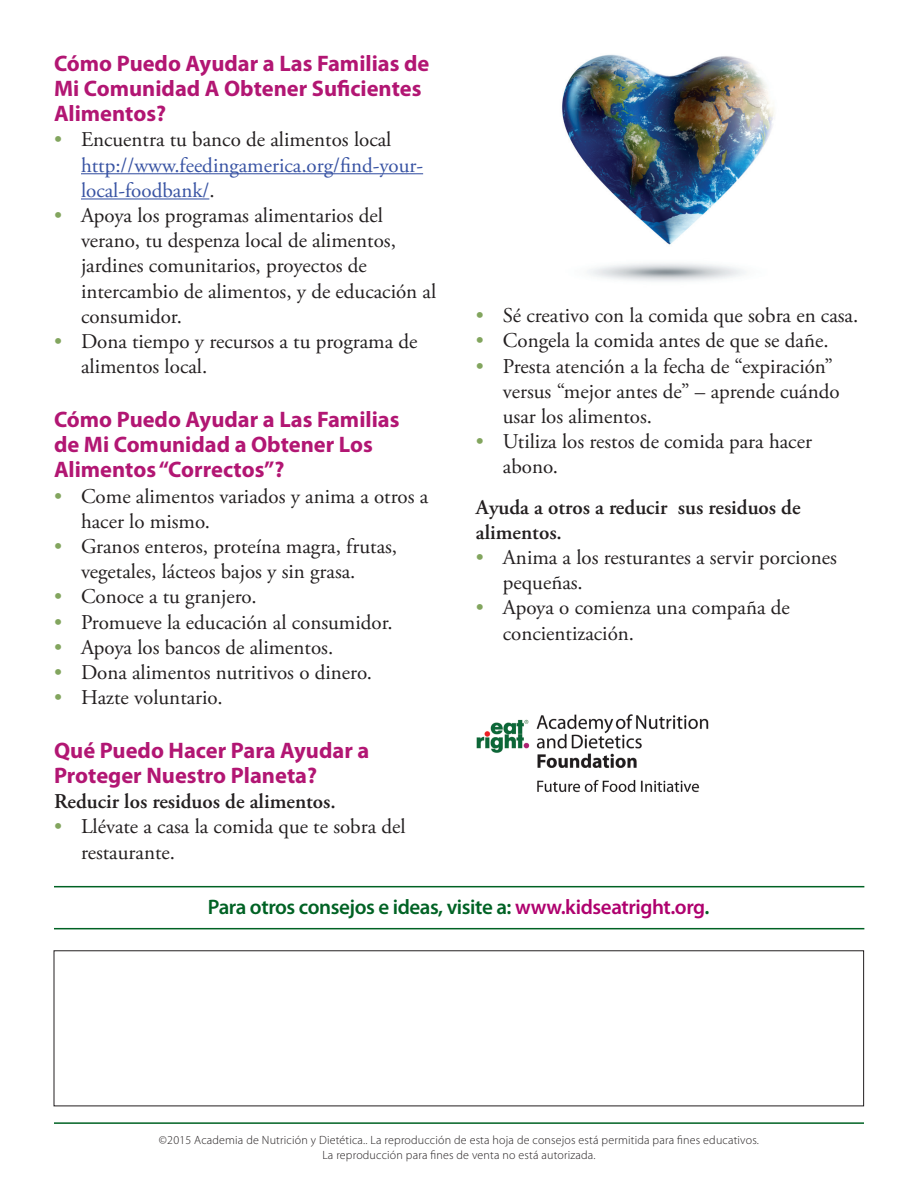
<style>
.page{position:relative;width:918px;height:1188px;background:#fff}
.page>*{position:absolute;margin:0;border:0;box-sizing:border-box;transform-origin:0 0}
.t1{font:700 22.5px/25.2px "Myriad Pro";color:#b21673}
.t2{font:21px/25.2px "Adobe Garamond Pro";color:#231f20}
.t3{font:21px/25.2px "Adobe Garamond Pro";color:#3853a3}
.t4{font:600 21px/25.2px "Adobe Garamond Pro";color:#231f20}
.t5{font:600 21px "Myriad Pro";letter-spacing:-.02em;color:#006224}
.t6{font:300 12px/14.4px "Myriad Pro";letter-spacing:.015em;color:#231f20;text-align:center}
.s1{color:#82a55e}
.s2{color:#231f20}
.s3{color:#af016e}
</style>
<div class="page">
<hr style="left:81px;top:173px;width:342px;height:1px;background:#3853a3">
<hr style="left:81px;top:198px;width:128px;height:1px;background:#3853a3">
<hr style="left:54px;top:1122px;width:810px;height:2px;background:#006224">
<hr style="left:54px;top:886px;width:810px;height:1px;background:#006224">
<hr style="left:54px;top:928px;width:810px;height:1px;background:#006224">
<img style="left:562px;top:54px;width:212px;height:228px">
<img style="left:476px;top:714px;width:233px;height:79px">
<p class="t1" style="left:54px;top:51px;width:377px">Cómo Puedo Ayudar a Las Familias de<br>Mi Comunidad A Obtener Suficientes<br>Alimentos?</p>
<p class="t3" style="left:81px;top:128px;width:344px;text-indent:-27px"><span class="s1">•</span> <span class="s2">Encuentra tu banco de alimentos local </span>http://www.feedingamerica.org/find-your&shy;local-foodbank/<span class="s2">.</span></p>
<p class="t2" style="left:81px;top:204px;width:357px;text-indent:-27px"><span class="s1">•</span> Apoya los programas alimentarios del verano, tu despenza local de alimentos, jardines comunitarios, proyectos de intercambio de alimentos, y de educación al consumidor.</p>
<p class="t2" style="left:81px;top:330px;width:338px;text-indent:-27px"><span class="s1">•</span> Dona tiempo y recursos a tu programa de alimentos local.</p>
<p class="t1" style="left:54px;top:407px;width:347px">Cómo Puedo Ayudar a Las Familias de Mi Comunidad a Obtener Los<br>Alimentos “Correctos”?</p>
<p class="t2" style="left:81px;top:484px;width:349px;text-indent:-27px"><span class="s1">•</span> Come alimentos variados y anima a otros a hacer lo mismo.</p>
<p class="t2" style="left:81px;top:534px;width:318px;text-indent:-27px"><span class="s1">•</span> Granos enteros, proteína magra, frutas, vegetales, lácteos bajos y sin grasa.</p>
<p class="t2" style="left:54px;top:585px;width:204px"><span class="s1">•</span> Conoce a tu granjero.</p>
<p class="t2" style="left:54px;top:610px;width:340px"><span class="s1">•</span> Promueve la educación al consumidor.</p>
<p class="t2" style="left:54px;top:635px;width:281px"><span class="s1">•</span> Apoya los bancos de alimentos.</p>
<p class="t2" style="left:54px;top:660px;width:320px"><span class="s1">•</span> Dona alimentos nutritivos o dinero.</p>
<p class="t2" style="left:54px;top:686px;width:170px"><span class="s1">•</span> Hazte voluntario.</p>
<p class="t1" style="left:54px;top:738px;width:317px">Qué Puedo Hacer Para Ayudar a<br>Proteger Nuestro Planeta?</p>
<p class="t4" style="left:54px;top:789px;width:283px">Reducir los residuos de alimentos.</p>
<p class="t2" style="left:81px;top:815px;width:326px;text-indent:-27px"><span class="s1">•</span> Llévate a casa la comida que te sobra del restaurante.</p>
<p class="t2" style="left:476px;top:304px;width:384px"><span class="s1">•</span> Sé creativo con la comida que sobra en casa.</p>
<p class="t2" style="left:476px;top:329px;width:354px"><span class="s1">•</span> Congela la comida antes de que se dañe.</p>
<p class="t2" style="left:503px;top:354px;width:338px;text-indent:-27px"><span class="s1">•</span> Presta atención a la fecha de “expiración” versus “mejor antes de” – aprende cuándo usar los alimentos.</p>
<p class="t2" style="left:503px;top:430px;width:311px;text-indent:-27px"><span class="s1">•</span> Utiliza los restos de comida para hacer abono.</p>
<p class="t4" style="left:476px;top:495px;width:326px">Ayuda a otros a reducir sus residuos de alimentos.</p>
<p class="t2" style="left:503px;top:545px;width:335px;text-indent:-27px"><span class="s1">•</span> Anima a los resturantes a servir porciones pequeñas.</p>
<p class="t2" style="left:503px;top:596px;width:288px;text-indent:-27px"><span class="s1">•</span> Apoya o comienza una compaña de concientización.</p>
<p class="t5" style="left:208px;top:896px;width:503px">Para otros consejos e ideas, visite a: <span class="s3">www.kidseatright.org</span>.</p>
<p class="t6" style="left:159px;top:1133px;width:602px">©2015 Academia de Nutrición y Dietética.. La reproducción de esta hoja de consejos está permitida para fines educativos.<br>La reproducción para fines de venta no está autorizada.</p>
</div>
